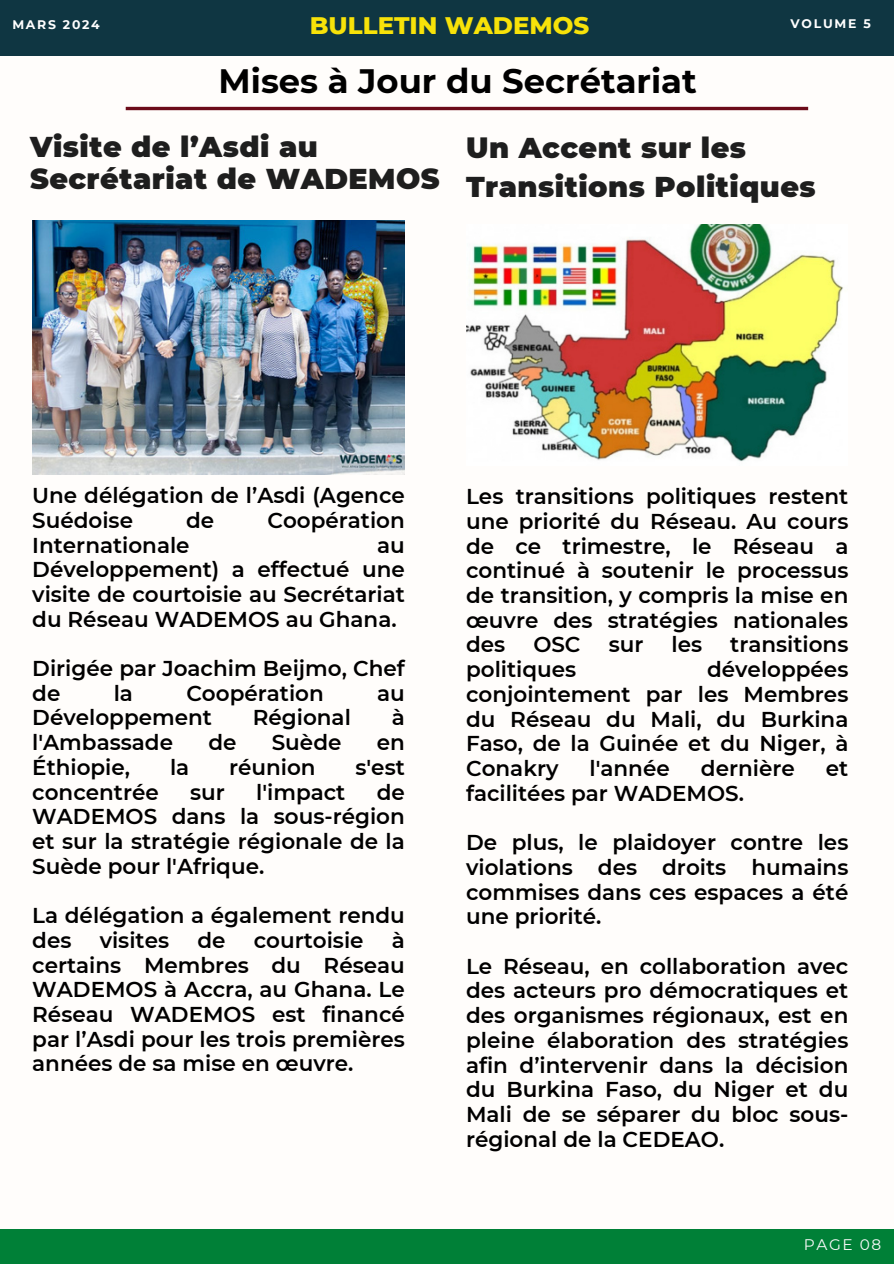
<style>
.page{position:relative;width:894px;height:1264px;background:#fff}
.page>*{position:absolute;margin:0;border:0;box-sizing:border-box;transform-origin:0 0}
.t1{font:700 33.75px "Montserrat";color:#000}
.t2{font:900 28.65px/32.2px "Montserrat";letter-spacing:.015em;color:#1e1e1e}
.t3{font:800 24.45px "Montserrat";color:#f7e209}
.t4{font:600 21.45px/24.8px "Montserrat";color:#000;text-align:justify}
.t5{font:15.3px "Montserrat";letter-spacing:.1em;color:#fafafa}
.t6{font:700 12.45px "Montserrat";letter-spacing:.14em;color:#fff}
</style>
<div class="page">
<div style="left:0;top:0;width:893px;height:1263px;background:#fffdfb"></div>
<div style="left:0;top:1228px;width:893px;height:35px;background:#008037"></div>
<hr style="left:126px;top:107px;width:681px;height:3px;background:#6c0b19">
<img style="left:32px;top:220px;width:373px;height:255px">
<img style="left:466px;top:224px;width:377px;height:238px">
<div style="left:0;top:0;width:893px;height:55px;background:#0f3642"></div>
<p class="t6" style="left:12px;top:17px;width:89px">MARS 2024</p>
<p class="t3" style="left:310px;top:11px;width:281px">BULLETIN WADEMOS</p>
<p class="t6" style="left:790px;top:16px;width:82px">VOLUME 5</p>
<h1 class="t1" style="left:218px;top:60px;width:479px">Mises à Jour du Secrétariat</h1>
<h2 class="t2" style="left:30px;top:130px;width:411px">Visite de l’Asdi au<br>Secrétariat de WADEMOS</h2>
<h2 class="t2" style="left:466px;top:127px;width:351px;line-height:39.8px">Un Accent sur les<br>Transitions Politiques</h2>
<p class="t4" style="left:32px;top:483px;width:374px">Une délégation de l’Asdi (Agence<br>Suédoise</p>
<p class="t4" style="left:186px;top:507px;width:30px">de</p>
<p class="t4" style="left:267px;top:507px;width:139px">Coopération</p>
<p class="t4" style="left:32px;top:532px;width:159px">Internationale</p>
<p class="t4" style="left:32px;top:532px;width:374px;text-indent:345px">au Développement) a effectué une visite de courtoisie au Secrétariat du Réseau WADEMOS au Ghana.</p>
<p class="t4" style="left:32px;top:656px;width:374px">Dirigée par Joachim Beijmo, Chef de</p>
<p class="t4" style="left:114px;top:680px;width:21px">la</p>
<p class="t4" style="left:186px;top:680px;width:139px">Coopération</p>
<p class="t4" style="left:377px;top:680px;width:29px">au</p>
<p class="t4" style="left:32px;top:705px;width:181px">Développement</p>
<p class="t4" style="left:253px;top:705px;width:99px">Régional</p>
<p class="t4" style="left:391px;top:705px;width:15px">à</p>
<p class="t4" style="left:32px;top:730px;width:142px">l'Ambassade</p>
<p class="t4" style="left:208px;top:730px;width:30px">de</p>
<p class="t4" style="left:272px;top:730px;width:71px">Suède</p>
<p class="t4" style="left:376px;top:730px;width:30px">en</p>
<p class="t4" style="left:32px;top:754px;width:99px">Éthiopie,</p>
<p class="t4" style="left:170px;top:754px;width:21px">la</p>
<p class="t4" style="left:229px;top:754px;width:88px">réunion</p>
<p class="t4" style="left:355px;top:754px;width:51px">s'est</p>
<p class="t4" style="left:32px;top:779px;width:128px">concentrée</p>
<p class="t4" style="left:190px;top:779px;width:36px">sur</p>
<p class="t4" style="left:256px;top:779px;width:91px">l'impact</p>
<p class="t4" style="left:32px;top:779px;width:374px;text-indent:344px">de WADEMOS dans la sous-région et sur la stratégie régionale de la Suède pour l'Afrique.</p>
<p class="t4" style="left:32px;top:903px;width:374px">La délégation a également rendu des</p>
<p class="t4" style="left:100px;top:927px;width:71px">visites</p>
<p class="t4" style="left:197px;top:927px;width:30px">de</p>
<p class="t4" style="left:254px;top:927px;width:111px">courtoisie</p>
<p class="t4" style="left:32px;top:927px;width:374px;text-indent:359px">à certains Membres du Réseau WADEMOS à Accra, au Ghana. Le Réseau WADEMOS est financé par l’Asdi pour les trois premières années de sa mise en œuvre.</p>
<p class="t4" style="left:466px;top:484px;width:384px">Les transitions politiques restent une priorité du Réseau. Au cours de ce trimestre, le Réseau a continué à soutenir le processus de transition, y compris la mise en œuvre des stratégies nationales des</p>
<p class="t4" style="left:533px;top:632px;width:49px">OSC</p>
<p class="t4" style="left:608px;top:632px;width:36px">sur</p>
<p class="t4" style="left:671px;top:632px;width:32px">les</p>
<p class="t4" style="left:730px;top:632px;width:120px">transitions</p>
<p class="t4" style="left:466px;top:657px;width:112px">politiques</p>
<p class="t4" style="left:466px;top:657px;width:384px;text-indent:241px">développées conjointement par les Membres du Réseau du Mali, du Burkina Faso, de la Guinée et du Niger, à Conakry</p>
<p class="t4" style="left:589px;top:756px;width:82px">l'année</p>
<p class="t4" style="left:700px;top:756px;width:95px">dernière</p>
<p class="t4" style="left:825px;top:756px;width:24px">et</p>
<p class="t4" style="left:466px;top:780px;width:279px">facilitées par WADEMOS.</p>
<p class="t4" style="left:466px;top:830px;width:384px">De plus, le plaidoyer contre les violations des droits humains commises dans ces espaces a été une priorité.</p>
<p class="t4" style="left:466px;top:953px;width:384px">Le Réseau, en collaboration avec des acteurs pro démocratiques et des organismes régionaux, est en pleine élaboration des stratégies afin d’intervenir dans la décision du Burkina Faso, du Niger et du Mali de se séparer du bloc sous&shy;régional de la CEDEAO.</p>
<p class="t5" style="left:803px;top:1234px;width:79px">PAGE 08</p>
</div>
